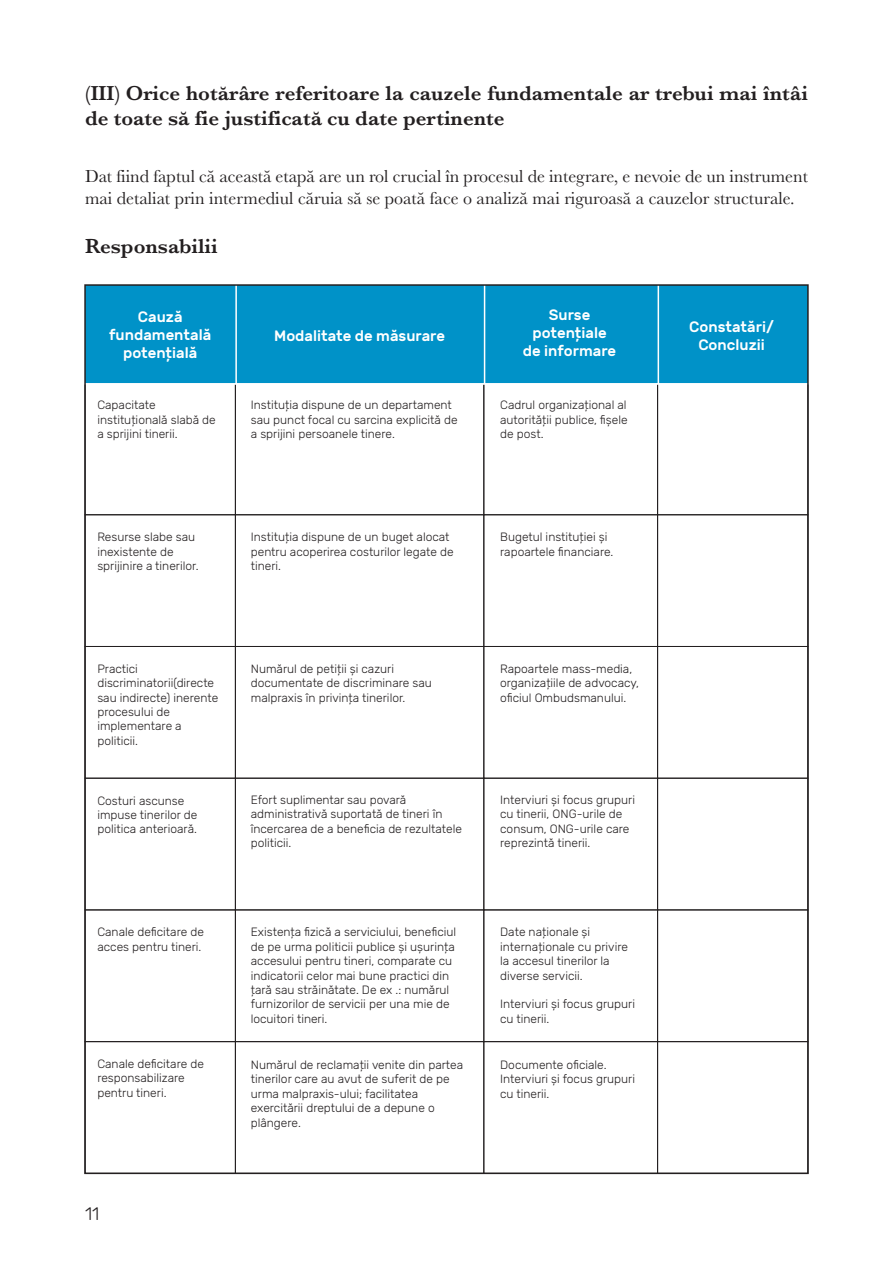
<style>
.page{position:relative;width:893px;height:1263px;background:#fff}
.page>*{position:absolute;margin:0;border:0;box-sizing:border-box;transform-origin:0 0}
.t1{font:600 21px/25.2px "Baskerville";color:#231f20}
.t2{font:18px/21.6px "Baskerville";color:#231f20}
.t3{font:300 18px "Rubik";color:#231f20}
.t4{font:500 15px/18px "Rubik";color:#fff;text-align:center}
.t5{font:300 12px/14.4px "Rubik";color:#231f20}
</style>
<div class="page">
<div style="left:85px;top:1041px;width:151px;height:132px;border:1px solid #231f20"></div>
<div style="left:657px;top:910px;width:151px;height:132px;border:1px solid #231f20"></div>
<div style="left:484px;top:910px;width:174px;height:132px;border:1px solid #231f20"></div>
<div style="left:235px;top:910px;width:249px;height:132px;border:1px solid #231f20"></div>
<div style="left:85px;top:910px;width:151px;height:132px;border:1px solid #231f20"></div>
<div style="left:657px;top:778px;width:151px;height:132px;border:1px solid #231f20"></div>
<div style="left:484px;top:778px;width:174px;height:132px;border:1px solid #231f20"></div>
<div style="left:235px;top:778px;width:249px;height:132px;border:1px solid #231f20"></div>
<div style="left:85px;top:778px;width:151px;height:132px;border:1px solid #231f20"></div>
<div style="left:85px;top:646px;width:151px;height:132px;border:1px solid #231f20"></div>
<div style="left:657px;top:515px;width:151px;height:132px;border:1px solid #231f20"></div>
<div style="left:484px;top:515px;width:174px;height:132px;border:1px solid #231f20"></div>
<div style="left:235px;top:515px;width:249px;height:132px;border:1px solid #231f20"></div>
<div style="left:85px;top:515px;width:151px;height:132px;border:1px solid #231f20"></div>
<div style="left:657px;top:383px;width:151px;height:132px;border:1px solid #231f20"></div>
<div style="left:484px;top:383px;width:174px;height:132px;border:1px solid #231f20"></div>
<div style="left:235px;top:383px;width:249px;height:132px;border:1px solid #231f20"></div>
<div style="left:85px;top:383px;width:151px;height:132px;border:1px solid #231f20"></div>
<div style="left:87px;top:287px;width:719px;height:97px;background:#0092c8"></div>
<h1 class="t1" style="left:85px;top:80px;width:724px">(III) Orice hotărâre referitoare la cauzele fundamentale ar trebui mai întâi de toate să fie justificată cu date pertinente</h1>
<h2 class="t2" style="left:85px;top:166px;width:724px">Dat fiind faptul că această etapă are un rol crucial în procesul de integrare, e nevoie de un instrument mai detaliat prin intermediul căruia să se poată face o analiză mai riguroasă a cauzelor structurale.</h2>
<h1 class="t1" style="left:85px;top:233px;width:134px">Responsabilii</h1>
<p class="t4" style="left:109px;top:308px;width:104px">Cauză fundamentală potențială</p>
<p class="t4" style="left:274px;top:327px;width:172px">Modalitate de măsurare</p>
<p class="t4" style="left:523px;top:306px;width:95px">Surse potențiale de informare</p>
<p class="t4" style="left:689px;top:318px;width:86px">Constatări/<br>Concluzii</p>
<p class="t5" style="left:97px;top:398px;width:120px">Capacitate instituțională slabă de a sprijini tinerii.</p>
<p class="t5" style="left:251px;top:398px;width:208px">Instituția dispune de un departament sau punct focal cu sarcina explicită de a sprijini persoanele tinere.</p>
<p class="t5" style="left:500px;top:398px;width:129px;text-align:justify">Cadrul organizațional al autorității publice, fișele de post.</p>
<p class="t5" style="left:97px;top:530px;width:103px">Resurse slabe sau inexistente de sprijinire a tinerilor.</p>
<p class="t5" style="left:251px;top:530px;width:204px">Instituția dispune de un buget alocat pentru acoperirea costurilor legate de tineri.</p>
<p class="t5" style="left:500px;top:530px;width:115px">Bugetul instituției și rapoartele financiare.</p>
<p class="t5" style="left:97px;top:662px;width:122px">Practici discriminatorii(directe sau indirecte) inerente procesului de implementare a politicii.</p>
<p class="t5" style="left:251px;top:662px;width:183px">Numărul de petiții și cazuri documentate de discriminare sau malpraxis în privința tinerilor.</p>
<p class="t5" style="left:500px;top:662px;width:140px">Rapoartele mass-media, organizațiile de advocacy, oficiul Ombudsmanului.</p>
<p class="t5" style="left:97px;top:793px;width:101px">Costuri ascunse impuse tinerilor de politica anterioară.</p>
<p class="t5" style="left:251px;top:793px;width:213px">Efort suplimentar sau povară administrativă suportată de tineri în încercarea de a beneficia de rezultatele politicii.</p>
<p class="t5" style="left:500px;top:793px;width:136px">Interviuri și focus grupuri cu tinerii, ONG-urile de consum, ONG-urile care reprezintă tinerii.</p>
<p class="t5" style="left:97px;top:925px;width:108px">Canale deficitare de acces pentru tineri.</p>
<p class="t5" style="left:97px;top:1057px;width:108px">Canale deficitare de responsabilizare pentru tineri.</p>
<p class="t5" style="left:251px;top:925px;width:207px">Existența fizică a serviciului, beneficiul de pe urma politicii publice și ușurința accesului pentru tineri, comparate cu indicatorii celor mai bune practici din țară sau străinătate. De ex .: numărul furnizorilor de servicii per una mie de locuitori tineri.</p>
<p class="t5" style="left:251px;top:1058px;width:214px">Numărul de reclamații venite din partea tinerilor care au avut de suferit de pe urma malpraxis-ului; facilitatea exercitării dreptului de a depune o plângere.</p>
<p class="t5" style="left:500px;top:925px;width:129px">Date naționale și internaționale cu privire la accesul tinerilor la diverse servicii.</p>
<p class="t5" style="left:500px;top:997px;width:136px">Interviuri și focus grupuri cu tinerii.</p>
<p class="t5" style="left:500px;top:1058px;width:136px">Documente oficiale.<br>Interviuri și focus grupuri cu tinerii.</p>
<h2 class="t3" style="left:85px;top:1204px;width:16px">11</h2>
</div>
